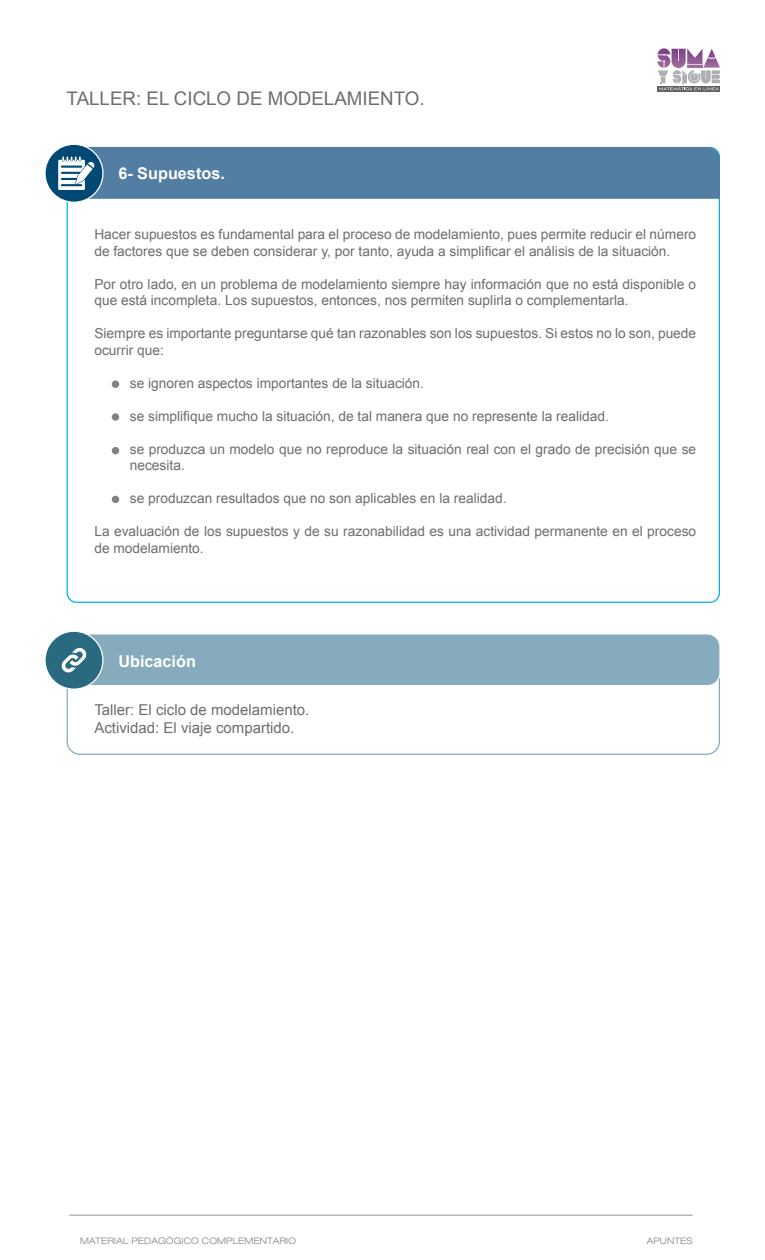
<style>
.page{position:relative;width:765px;height:1260px;background:#fff}
.page>*{position:absolute;margin:0;border:0;box-sizing:border-box;transform-origin:0 0}
.t1{font:18.75px "Arial";color:#6c6d70}
.t2{font:700 16.25px "Arial";color:#fff}
.t3{font:15px/18px "Arial";color:#6c6d70}
.t4{font:13.75px/16.5px "Arial";color:#6c6d70}
.t5{font:300 expanded 9px "Helvetica Neue";letter-spacing:.02em;color:#808285}
</style>
<div class="page">
<div style="left:70px;top:634px;width:650px;height:52px;background:#86abbc;border-radius:13px"></div>
<div style="left:69px;top:633px;width:652px;height:53px;border:1px solid #fff;border-radius:13px"></div>
<div style="left:45px;top:631px;width:58px;height:58px;background:#296a81;border-radius:50%"></div>
<div style="left:44px;top:631px;width:60px;height:59px;border:1px solid #fff;border-radius:50%"></div>
<div style="left:45px;top:144px;width:58px;height:58px;background:#004974;border-radius:50%"></div>
<div style="left:44px;top:144px;width:60px;height:59px;border:1px solid #fff;border-radius:50%"></div>
<svg style="left:58px;top:147px;width:662px;height:52px;background:#537fa3"></svg>
<svg style="left:61px;top:648px;width:26px;height:25px"></svg>
<hr style="left:69px;top:1215px;width:624px;height:1px;background:#939598">
<div style="left:112px;top:381px;width:7px;height:7px;background:#808285;border-radius:50%"></div>
<div style="left:112px;top:413px;width:7px;height:8px;background:#808285;border-radius:50%"></div>
<div style="left:112px;top:447px;width:7px;height:7px;background:#808285;border-radius:50%"></div>
<div style="left:112px;top:496px;width:7px;height:7px;background:#808285;border-radius:50%"></div>
<svg style="left:658px;top:90px;width:62px;height:1px"></svg>
<svg style="left:658px;top:48px;width:62px;height:42px"></svg>
<h1 class="t1" style="left:67px;top:86px;width:360px">TALLER: EL CICLO DE MODELAMIENTO.</h1>
<p class="t2" style="left:118px;top:162px;width:108px">6- Supuestos.</p>
<p class="t4" style="left:94px;top:226px;width:603px">Hacer supuestos es fundamental para el proceso de modelamiento, pues permite reducir el número de factores que se deben considerar y, por tanto, ayuda a simplificar el análisis de la situación.</p>
<p class="t4" style="left:94px;top:276px;width:603px">Por otro lado, en un problema de modelamiento siempre hay información que no está disponible o que está incompleta. Los supuestos, entonces, nos permiten suplirla o complementarla.</p>
<p class="t4" style="left:94px;top:325px;width:603px">Siempre es importante preguntarse qué tan razonables son los supuestos. Si estos no lo son, puede ocurrir que:</p>
<p class="t4" style="left:130px;top:375px;width:296px">se ignoren aspectos importantes de la situación.</p>
<p class="t4" style="left:130px;top:408px;width:481px">se simplifique mucho la situación, de tal manera que no represente la realidad.</p>
<p class="t4" style="left:130px;top:441px;width:568px">se produzca un modelo que no reproduce la situación real con el grado de precisión que se necesita.</p>
<p class="t4" style="left:130px;top:490px;width:378px">se produzcan resultados que no son aplicables en la realidad.</p>
<p class="t4" style="left:94px;top:523px;width:603px">La evaluación de los supuestos y de su razonabilidad es una actividad permanente en el proceso de modelamiento.</p>
<p class="t2" style="left:118px;top:650px;width:79px">Ubicación</p>
<p class="t3" style="left:94px;top:701px;width:217px">Taller: El ciclo de modelamiento.<br>Actividad: El viaje compartido.</p>
<p class="t5" style="left:80px;top:1235px;width:218px">MATERIAL PEDAGÓGICO COMPLEMENTARIO</p>
<p class="t5" style="left:647px;top:1235px;width:47px">APUNTES</p>
</div>
